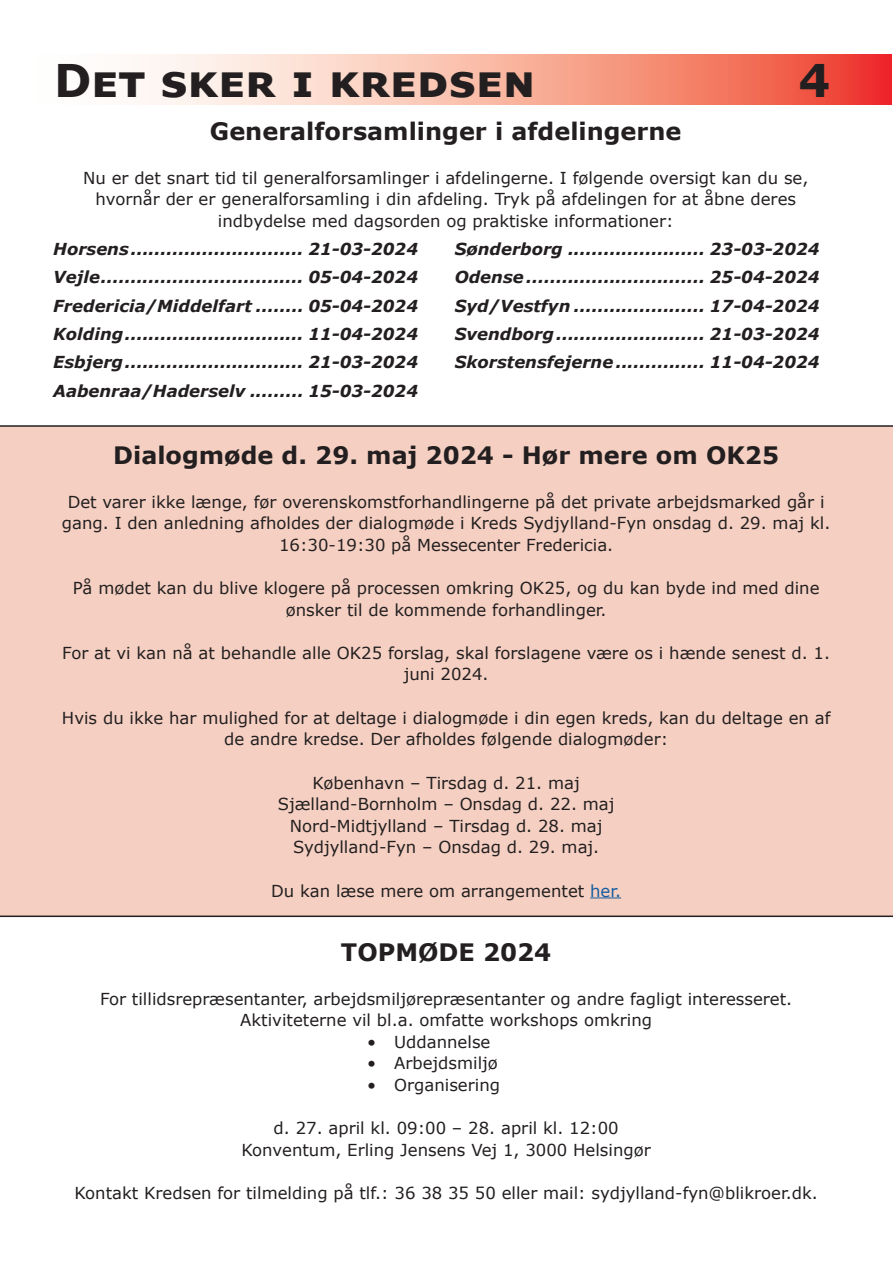
<style>
.page{position:relative;width:893px;height:1263px;background:#fff}
.page>*{position:absolute;margin:0;border:0;box-sizing:border-box;transform-origin:0 0}
.Sideoverskrifter{font:700 45px "Verdana";color:#231f20}
.Overskrift{font:700 24px "Verdana";color:#231f20}
.Brødtekst{font:16.5px/21.6px "Verdana";color:#231f20;text-align:center}
.Brødtekst-2{font:italic 700 16.5px "Verdana";color:#231f20}
.s1{color:#175d9e}
</style>
<div class="page">
<div style="left:0;top:425px;width:893px;height:492px;background:#f5d0c2"></div>
<svg style="left:143px;top:54px;width:748px;height:51px;background:#f7a898"></svg>
<hr style="left:590px;top:897px;width:31px;height:1px;background:#175d9e">
<p class="Sideoverskrifter" style="left:54px;top:49px;width:483px">Det sker i kredsen</p>
<p class="Sideoverskrifter" style="left:798px;top:49px;width:33px">4</p>
<p class="Overskrift" style="left:210px;top:115px;width:473px">Generalforsamlinger i afdelingerne</p>
<p class="Brødtekst" style="left:83px;top:167px;width:727px">Nu er det snart tid til generalforsamlinger i afdelingerne. I følgende oversigt kan du se, hvornår der er generalforsamling i din afdeling. Tryk på afdelingen for at åbne deres indbydelse med dagsorden og praktiske informationer:</p>
<p class="Brødtekst-2" style="left:53px;top:237px;width:366px">Horsens............................. 21-03-2024</p>
<p class="Brødtekst-2" style="left:53px;top:266px;width:366px">Vejle.................................. 05-04-2024</p>
<p class="Brødtekst-2" style="left:53px;top:294px;width:366px">Fredericia/Middelfart ........ 05-04-2024</p>
<p class="Brødtekst-2" style="left:53px;top:322px;width:366px">Kolding.............................. 11-04-2024</p>
<p class="Brødtekst-2" style="left:53px;top:351px;width:366px">Esbjerg.............................. 21-03-2024</p>
<p class="Brødtekst-2" style="left:53px;top:379px;width:366px">Aabenraa/Haderselv ......... 15-03-2024</p>
<p class="Brødtekst-2" style="left:455px;top:237px;width:366px">Sønderborg ....................... 23-03-2024</p>
<p class="Brødtekst-2" style="left:455px;top:266px;width:366px">Odense.............................. 25-04-2024</p>
<p class="Brødtekst-2" style="left:455px;top:294px;width:366px">Syd/Vestfyn ...................... 17-04-2024</p>
<p class="Brødtekst-2" style="left:455px;top:322px;width:366px">Svendborg......................... 21-03-2024</p>
<p class="Brødtekst-2" style="left:455px;top:351px;width:366px">Skorstensfejerne............... 11-04-2024</p>
<p class="Overskrift" style="left:113px;top:439px;width:667px">Dialogmøde d. 29. maj 2024 - Hør mere om OK25</p>
<p class="Brødtekst" style="left:62px;top:491px;width:770px">Det varer ikke længe, før overenskomstforhandlingerne på det private arbejdsmarked går i gang. I den anledning afholdes der dialogmøde i Kreds Sydjylland-Fyn onsdag d. 29. maj kl.<br>16:30-19:30 på Messecenter Fredericia.</p>
<p class="Brødtekst" style="left:73px;top:577px;width:748px">På mødet kan du blive klogere på processen omkring OK25, og du kan byde ind med dine ønsker til de kommende forhandlinger.</p>
<p class="Brødtekst" style="left:62px;top:642px;width:769px">For at vi kan nå at behandle alle OK25 forslag, skal forslagene være os i hænde senest d. 1. juni 2024.</p>
<p class="Brødtekst" style="left:62px;top:707px;width:770px">Hvis du ikke har mulighed for at deltage i dialogmøde i din egen kreds, kan du deltage en af de andre kredse. Der afholdes følgende dialogmøder:</p>
<p class="Brødtekst" style="left:313px;top:771px;width:269px">København – Tirsdag d. 21. maj</p>
<p class="Brødtekst" style="left:278px;top:793px;width:338px">Sjælland-Bornholm – Onsdag d. 22. maj</p>
<p class="Brødtekst" style="left:290px;top:815px;width:314px">Nord-Midtjylland – Tirsdag d. 28. maj</p>
<p class="Brødtekst" style="left:293px;top:836px;width:308px">Sydjylland-Fyn – Onsdag d. 29. maj.</p>
<p class="Brødtekst" style="left:271px;top:879px;width:351px">Du kan læse mere om arrangementet <span class="s1">her.</span></p>
<p class="Overskrift" style="left:341px;top:935px;width:212px">TOPMØDE 2024</p>
<p class="Brødtekst" style="left:100px;top:987px;width:694px">For tillidsrepræsentanter, arbejdsmiljørepræsentanter og andre fagligt interesseret.</p>
<p class="Brødtekst" style="left:240px;top:1009px;width:413px">Aktiviteterne vil bl.a. omfatte workshops omkring</p>
<p class="Brødtekst" style="left:367px;top:1031px;width:125px">• Uddannelse</p>
<p class="Brødtekst" style="left:367px;top:1052px;width:132px">• Arbejdsmiljø</p>
<p class="Brødtekst" style="left:367px;top:1074px;width:134px">• Organisering</p>
<p class="Brødtekst" style="left:274px;top:1117px;width:347px">d. 27. april kl. 09:00 – 28. april kl. 12:00</p>
<p class="Brødtekst" style="left:241px;top:1139px;width:411px">Konventum, Erling Jensens Vej 1, 3000 Helsingør</p>
<p class="Brødtekst" style="left:74px;top:1182px;width:745px">Kontakt Kredsen for tilmelding på tlf.: 36 38 35 50 eller mail: sydjylland-fyn@blikroer.dk.</p>
</div>
